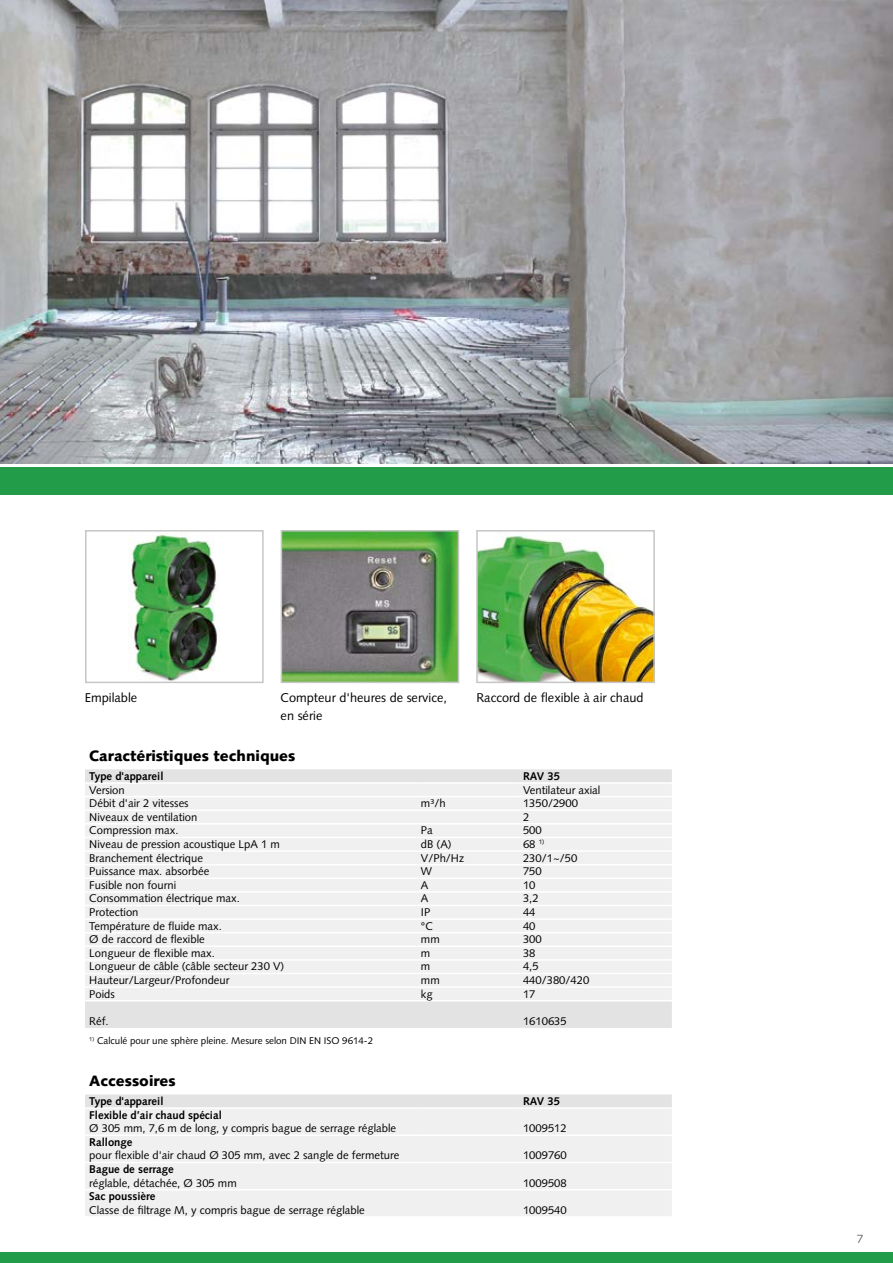
<style>
.page{position:relative;width:893px;height:1263px;background:#fff}
.page>*{position:absolute;margin:0;border:0;box-sizing:border-box;transform-origin:0 0}
.Tabellenüberschrift{font:900 15px "Syntax LT Std";color:#000}
.Bildunterschrift{font:12.75px/18px "Syntax LT Std";color:#000}
.t1{font:12px "Syntax LT Std";color:#706f6f}
.Technische_Daten{font:11.25px/13.5px "Syntax LT Std";color:#000}
.Gerätetyp{font:700 11.25px "Syntax LT Std";color:#000}
.EDV-Nr{font:11.25px "Syntax LT Std";color:#000}
.Legende{font:9.75px "Syntax LT Std";color:#000}
.s1{font-weight:700}
</style>
<div class="page">
<div style="left:0;top:1252px;width:893px;height:11px;background:#239c49"></div>
<div style="left:0;top:468px;width:893px;height:27px;background:#239c49"></div>
<img style="left:128px;top:533px;width:89px;height:147px">
<div style="left:85px;top:530px;width:179px;height:153px;border:2px solid #c6c6c6"></div>
<img style="left:284px;top:533px;width:172px;height:147px">
<div style="left:281px;top:530px;width:178px;height:153px;border:2px solid #c6c6c6"></div>
<img style="left:479px;top:535px;width:173px;height:145px">
<div style="left:476px;top:530px;width:179px;height:153px;border:2px solid #c6c6c6"></div>
<img style="left:0;top:0;width:893px;height:463px">
<svg style="left:85px;top:769px;width:587px;height:13px;fill:#e3e3e3"></svg>
<svg style="left:85px;top:784px;width:587px;height:432px;fill:#f0f0f0"></svg>
<hr style="left:85px;top:796px;width:332px;height:1px;background:#fff">
<hr style="left:417px;top:796px;width:102px;height:1px;background:#fff">
<hr style="left:519px;top:796px;width:153px;height:1px;background:#fff">
<hr style="left:85px;top:809px;width:332px;height:2px;background:#fff">
<hr style="left:85px;top:1000px;width:332px;height:1px;background:#fff">
<hr style="left:417px;top:1000px;width:102px;height:1px;background:#fff">
<hr style="left:519px;top:1000px;width:153px;height:1px;background:#fff">
<hr style="left:417px;top:809px;width:102px;height:2px;background:#fff">
<hr style="left:519px;top:809px;width:153px;height:2px;background:#fff">
<hr style="left:417px;top:1134px;width:102px;height:2px;background:#fff">
<hr style="left:519px;top:1134px;width:153px;height:2px;background:#fff">
<hr style="left:85px;top:823px;width:332px;height:1px;background:#fff">
<hr style="left:417px;top:1162px;width:102px;height:1px;background:#fff">
<hr style="left:519px;top:1162px;width:153px;height:1px;background:#fff">
<hr style="left:417px;top:823px;width:102px;height:1px;background:#fff">
<hr style="left:417px;top:1189px;width:102px;height:1px;background:#fff">
<hr style="left:519px;top:1189px;width:153px;height:1px;background:#fff">
<hr style="left:519px;top:823px;width:153px;height:1px;background:#fff">
<hr style="left:417px;top:1107px;width:102px;height:2px;background:#fff">
<hr style="left:519px;top:1107px;width:153px;height:2px;background:#fff">
<hr style="left:85px;top:1107px;width:332px;height:2px;background:#fff">
<hr style="left:85px;top:1134px;width:332px;height:2px;background:#fff">
<hr style="left:85px;top:1162px;width:332px;height:1px;background:#fff">
<hr style="left:85px;top:1189px;width:332px;height:1px;background:#fff">
<hr style="left:85px;top:837px;width:332px;height:1px;background:#fff">
<hr style="left:417px;top:837px;width:102px;height:1px;background:#fff">
<hr style="left:519px;top:837px;width:153px;height:1px;background:#fff">
<hr style="left:85px;top:850px;width:332px;height:2px;background:#fff">
<hr style="left:417px;top:850px;width:102px;height:2px;background:#fff">
<hr style="left:519px;top:850px;width:153px;height:2px;background:#fff">
<hr style="left:85px;top:864px;width:332px;height:1px;background:#fff">
<hr style="left:417px;top:864px;width:102px;height:1px;background:#fff">
<hr style="left:519px;top:864px;width:153px;height:1px;background:#fff">
<hr style="left:85px;top:877px;width:332px;height:2px;background:#fff">
<hr style="left:417px;top:877px;width:102px;height:2px;background:#fff">
<hr style="left:519px;top:877px;width:153px;height:2px;background:#fff">
<hr style="left:85px;top:891px;width:332px;height:1px;background:#fff">
<hr style="left:417px;top:891px;width:102px;height:1px;background:#fff">
<hr style="left:519px;top:891px;width:153px;height:1px;background:#fff">
<hr style="left:85px;top:905px;width:332px;height:1px;background:#fff">
<hr style="left:417px;top:905px;width:102px;height:1px;background:#fff">
<hr style="left:519px;top:905px;width:153px;height:1px;background:#fff">
<hr style="left:85px;top:918px;width:332px;height:2px;background:#fff">
<hr style="left:417px;top:918px;width:102px;height:2px;background:#fff">
<hr style="left:519px;top:918px;width:153px;height:2px;background:#fff">
<hr style="left:85px;top:932px;width:332px;height:1px;background:#fff">
<hr style="left:417px;top:932px;width:102px;height:1px;background:#fff">
<hr style="left:519px;top:932px;width:153px;height:1px;background:#fff">
<hr style="left:85px;top:945px;width:332px;height:2px;background:#fff">
<hr style="left:417px;top:945px;width:102px;height:2px;background:#fff">
<hr style="left:519px;top:945px;width:153px;height:2px;background:#fff">
<hr style="left:85px;top:959px;width:332px;height:2px;background:#fff">
<hr style="left:417px;top:959px;width:102px;height:2px;background:#fff">
<hr style="left:519px;top:959px;width:153px;height:2px;background:#fff">
<hr style="left:85px;top:973px;width:332px;height:1px;background:#fff">
<hr style="left:417px;top:973px;width:102px;height:1px;background:#fff">
<hr style="left:519px;top:973px;width:153px;height:1px;background:#fff">
<hr style="left:85px;top:986px;width:332px;height:2px;background:#fff">
<hr style="left:417px;top:986px;width:102px;height:2px;background:#fff">
<hr style="left:519px;top:986px;width:153px;height:2px;background:#fff">
<p class="Bildunterschrift" style="left:85px;top:689px;width:54px">Empilable</p>
<p class="Bildunterschrift" style="left:281px;top:689px;width:168px">Compteur d'heures de service, en série</p>
<p class="Bildunterschrift" style="left:476px;top:689px;width:169px">Raccord de flexible à air chaud</p>
<p class="Tabellenüberschrift" style="left:89px;top:747px;width:207px">Caractéristiques techniques</p>
<p class="Gerätetyp" style="left:89px;top:770px;width:76px">Type d'appareil</p>
<p class="Gerätetyp" style="left:523px;top:770px;width:38px">RAV 35</p>
<p class="Technische_Daten" style="left:89px;top:783px;width:37px">Version</p>
<p class="Technische_Daten" style="left:523px;top:783px;width:79px">Ventilateur axial</p>
<p class="Technische_Daten" style="left:89px;top:796px;width:101px">Débit d'air 2 vitesses</p>
<p class="Technische_Daten" style="left:421px;top:796px;width:26px">m³/h</p>
<p class="Technische_Daten" style="left:523px;top:796px;width:57px">1350/2900</p>
<p class="Technische_Daten" style="left:89px;top:810px;width:110px">Niveaux de ventilation</p>
<p class="Technische_Daten" style="left:523px;top:810px;width:8px">2</p>
<p class="Technische_Daten" style="left:89px;top:824px;width:91px">Compression max.</p>
<p class="Technische_Daten" style="left:421px;top:824px;width:13px">Pa</p>
<p class="Technische_Daten" style="left:523px;top:824px;width:20px">500</p>
<p class="Technische_Daten" style="left:89px;top:837px;width:192px">Niveau de pression acoustique LpA 1 m</p>
<p class="Technische_Daten" style="left:421px;top:837px;width:32px">dB (A)</p>
<p class="Technische_Daten" style="left:523px;top:837px;width:23px">68 <sup>1)</sup></p>
<p class="Technische_Daten" style="left:89px;top:851px;width:115px">Branchement électrique</p>
<p class="Technische_Daten" style="left:421px;top:851px;width:45px">V/Ph/Hz</p>
<p class="Technische_Daten" style="left:523px;top:851px;width:56px">230/1~/50</p>
<p class="Technische_Daten" style="left:89px;top:864px;width:122px">Puissance max. absorbée</p>
<p class="Technische_Daten" style="left:421px;top:864px;width:13px">W</p>
<p class="Technische_Daten" style="left:523px;top:864px;width:20px">750</p>
<p class="Technische_Daten" style="left:89px;top:878px;width:88px">Fusible non fourni</p>
<p class="Technische_Daten" style="left:421px;top:878px;width:9px">A</p>
<p class="Technische_Daten" style="left:523px;top:878px;width:14px">10</p>
<p class="Technische_Daten" style="left:89px;top:892px;width:152px">Consommation électrique max.</p>
<p class="Technische_Daten" style="left:421px;top:892px;width:9px">A</p>
<p class="Technische_Daten" style="left:523px;top:892px;width:17px">3,2</p>
<p class="Technische_Daten" style="left:89px;top:905px;width:51px">Protection</p>
<p class="Technische_Daten" style="left:421px;top:905px;width:11px">IP</p>
<p class="Technische_Daten" style="left:523px;top:905px;width:14px">44</p>
<p class="Technische_Daten" style="left:89px;top:919px;width:134px">Température de fluide max.</p>
<p class="Technische_Daten" style="left:421px;top:919px;width:14px">°C</p>
<p class="Technische_Daten" style="left:523px;top:919px;width:14px">40</p>
<p class="Technische_Daten" style="left:89px;top:933px;width:117px">Ø de raccord de flexible</p>
<p class="Technische_Daten" style="left:421px;top:933px;width:20px">mm</p>
<p class="Technische_Daten" style="left:523px;top:933px;width:20px">300</p>
<p class="Technische_Daten" style="left:89px;top:946px;width:127px">Longueur de flexible max.</p>
<p class="Technische_Daten" style="left:421px;top:946px;width:11px">m</p>
<p class="Technische_Daten" style="left:523px;top:946px;width:14px">38</p>
<p class="Technische_Daten" style="left:89px;top:960px;width:197px">Longueur de câble (câble secteur 230 V)</p>
<p class="Technische_Daten" style="left:421px;top:960px;width:11px">m</p>
<p class="Technische_Daten" style="left:523px;top:960px;width:17px">4,5</p>
<p class="Technische_Daten" style="left:89px;top:973px;width:142px">Hauteur/Largeur/Profondeur</p>
<p class="Technische_Daten" style="left:421px;top:973px;width:20px">mm</p>
<p class="Technische_Daten" style="left:523px;top:973px;width:68px">440/380/420</p>
<p class="Technische_Daten" style="left:89px;top:987px;width:27px">Poids</p>
<p class="Technische_Daten" style="left:421px;top:987px;width:13px">kg</p>
<p class="Technische_Daten" style="left:523px;top:987px;width:14px">17</p>
<p class="EDV-Nr" style="left:89px;top:1014px;width:21px">Réf.</p>
<p class="EDV-Nr" style="left:523px;top:1014px;width:45px">1610635</p>
<p class="Legende" style="left:89px;top:1034px;width:285px"><sup>1)</sup> Calculé pour une sphère pleine. Mesure selon DIN EN ISO 9614-2</p>
<p class="Tabellenüberschrift" style="left:89px;top:1072px;width:88px">Accessoires</p>
<p class="Gerätetyp" style="left:89px;top:1095px;width:76px">Type d'appareil</p>
<p class="Gerätetyp" style="left:523px;top:1095px;width:38px">RAV 35</p>
<p class="Technische_Daten" style="left:89px;top:1108px;width:308px"><span class="s1">Flexible d’air chaud spécial<br></span>Ø 305 mm, 7,6 m de long, y compris bague de serrage réglable</p>
<p class="Technische_Daten" style="left:523px;top:1122px;width:45px">1009512</p>
<p class="Technische_Daten" style="left:89px;top:1135px;width:311px"><span class="s1">Rallonge<br></span>pour flexible d'air chaud Ø 305 mm, avec 2 sangle de fermeture</p>
<p class="Technische_Daten" style="left:89px;top:1162px;width:149px"><span class="s1">Bague de serrage<br></span>réglable, détachée, Ø 305 mm</p>
<p class="Technische_Daten" style="left:89px;top:1190px;width:277px"><span class="s1">Sac poussière<br></span>Classe de filtrage M, y compris bague de serrage réglable</p>
<p class="Technische_Daten" style="left:523px;top:1149px;width:45px">1009760</p>
<p class="Technische_Daten" style="left:523px;top:1176px;width:45px">1009508</p>
<p class="Technische_Daten" style="left:523px;top:1203px;width:45px">1009540</p>
<p class="t1" style="left:857px;top:1231px;width:8px">7</p>
</div>
